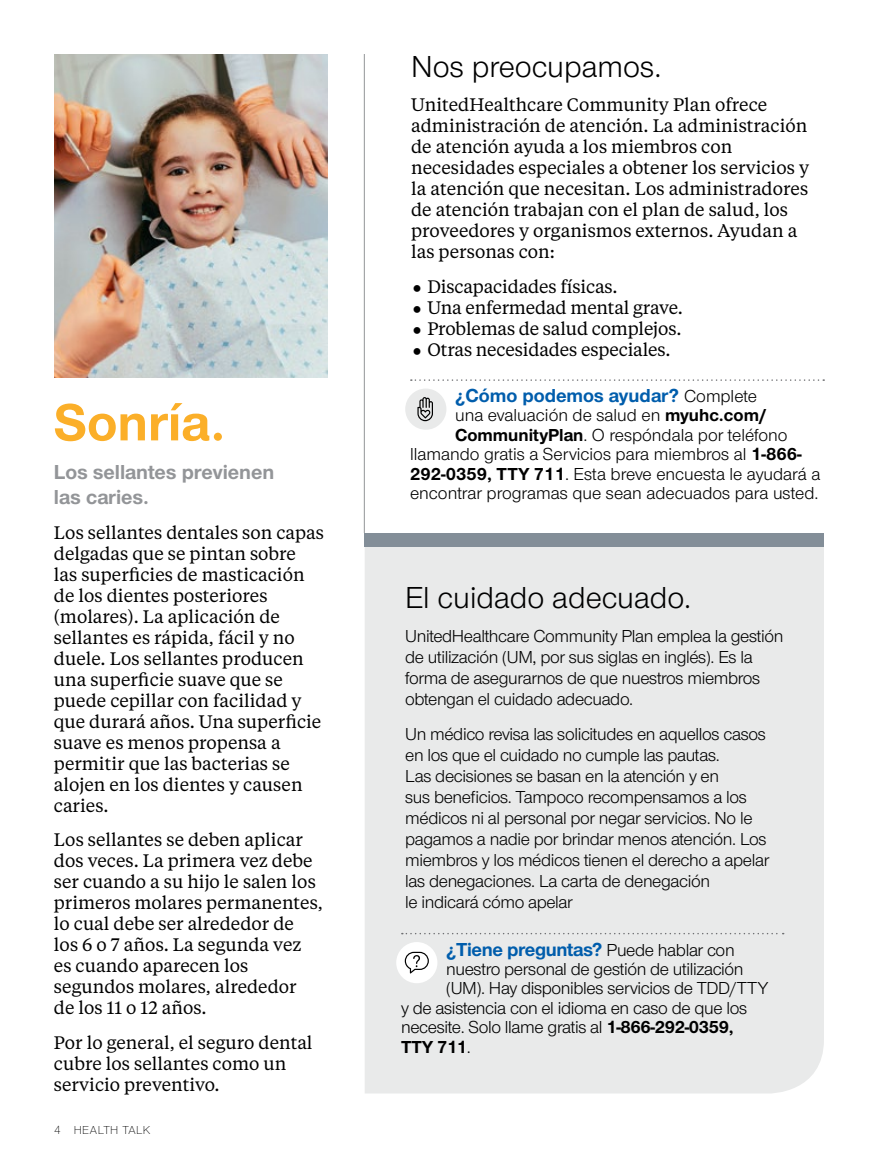
<style>
.page{position:relative;width:878px;height:1161px;background:#fff}
.page>*{position:absolute;margin:0;border:0;box-sizing:border-box;transform-origin:0 0}
.t1{font:700 54px "UHC Sans";color:#fbaf29}
.t2{font:31.5px "UHC Sans";color:#000}
.t3{font:700 21px/25.2px "UHC Sans";color:#939598}
.t4{font:700 19.5px "UHC Sans";letter-spacing:-.02em;color:#005dac}
.t5{font:700 19.5px "UHC Sans";color:#005dac}
.t6{font:18px/21px "UHC Serif Text";color:#000}
.t7{font:18px/21px "UHC Sans";letter-spacing:-.02em;color:#000}
.t8{font:18px "UHC Sans";color:#000}
.t9{font:700 18px "UHC Sans";letter-spacing:-.01em;color:#000}
.t10{font:300 12px "UHC Sans";letter-spacing:.04em;color:#000}
.s1{font-weight:400;font-size:18px;color:#000}
.s2{font-weight:700}
.s3{font-weight:400}
</style>
<div class="page">
<svg style="left:411px;top:379px;width:413px;height:2px"></svg>
<div style="left:405px;top:389px;width:41px;height:41px;background:#e9eaea;border-radius:50%"></div>
<svg style="left:417px;top:397px;width:16px;height:24px"></svg>
<img style="left:54px;top:54px;width:274px;height:324px">
<div style="left:365px;top:547px;width:459px;height:547px;background:#e9eaea"></div>
<div style="left:364px;top:533px;width:460px;height:14px;background:#838e98"></div>
<svg style="left:402px;top:933px;width:381px;height:1px"></svg>
<div style="left:396px;top:942px;width:41px;height:41px;background:#fff;border-radius:50%"></div>
<svg style="left:405px;top:952px;width:24px;height:21px"></svg>
<hr style="left:364px;top:54px;width:1px;height:479px;background:#939598">
<h1 class="t1" style="left:54px;top:386px;width:173px">Sonría.</h1>
<p class="t3" style="left:54px;top:459px;width:222px">Los sellantes previenen las caries.</p>
<p class="t6" style="left:54px;top:521px;width:271px">Los sellantes dentales son capas delgadas que se pintan sobre<br>las superficies de masticación de los dientes posteriores (molares). La aplicación de sellantes es rápida, fácil y no duele. Los sellantes producen una superficie suave que se puede cepillar con facilidad y que durará años. Una superficie suave es menos propensa a permitir que las bacterias se alojen en los dientes y causen caries.</p>
<p class="t6" style="left:54px;top:829px;width:270px">Los sellantes se deben aplicar dos veces. La primera vez debe ser cuando a su hijo le salen los primeros molares permanentes, lo cual debe ser alrededor de<br>los 6 o 7 años. La segunda vez es cuando aparecen los segundos molares, alrededor<br>de los 11 o 12 años.</p>
<p class="t6" style="left:54px;top:1031px;width:260px">Por lo general, el seguro dental cubre los sellantes como un servicio preventivo.</p>
<p class="t10" style="left:54px;top:1122px;width:98px">4 HEALTH TALK</p>
<h2 class="t2" style="left:411px;top:46px;width:252px">Nos preocupamos.</h2>
<p class="t6" style="left:411px;top:93px;width:399px">UnitedHealthcare Community Plan ofrece administración de atención. La administración de atención ayuda a los miembros con necesidades especiales a obtener los servicios y la atención que necesitan. Los administradores de atención trabajan con el plan de salud, los proveedores y organismos externos. Ayudan a las personas con:</p>
<p class="t6" style="left:427px;top:275px;width:257px">Discapacidades físicas.<br>Una enfermedad mental grave.<br>Problemas de salud complejos.<br>Otras necesidades especiales.</p>
<p class="t5" style="left:455px;top:382px;width:303px">¿Cómo podemos ayudar? <span class="s1">Complete</span></p>
<p class="t8" style="left:455px;top:404px;width:313px">una evaluación de salud en <span class="s2">myuhc.com/</span></p>
<p class="t8" style="left:455px;top:423px;width:334px"><span class="s2">CommunityPlan</span>. O respóndala por teléfono</p>
<p class="t8" style="left:410px;top:443px;width:393px">llamando gratis a Servicios para miembros al <span class="s2">1-866-</span></p>
<p class="t8" style="left:410px;top:462px;width:412px"><span class="s2">292-0359, TTY 711</span>. Esta breve encuesta le ayudará a</p>
<p class="t8" style="left:410px;top:482px;width:410px">encontrar programas que sean adecuados para usted.</p>
<h2 class="t2" style="left:405px;top:577px;width:287px">El cuidado adecuado.</h2>
<p class="t7" style="left:405px;top:625px;width:380px">UnitedHealthcare Community Plan emplea la gestión de utilización (UM, por sus siglas en inglés). Es la forma de asegurarnos de que nuestros miembros obtengan el cuidado adecuado.</p>
<p class="t7" style="left:405px;top:722px;width:365px">Un médico revisa las solicitudes en aquellos casos en los que el cuidado no cumple las pautas.<br>Las decisiones se basan en la atención y en<br>sus beneficios. Tampoco recompensamos a los médicos ni al personal por negar servicios. No le pagamos a nadie por brindar menos atención. Los miembros y los médicos tienen el derecho a apelar las denegaciones. La carta de denegación<br>le indicará cómo apelar</p>
<p class="t4" style="left:446px;top:936px;width:290px">¿Tiene preguntas? <span class="s1">Puede hablar con</span></p>
<p class="t7" style="left:446px;top:958px;width:299px">nuestro personal de gestión de utilización</p>
<p class="t7" style="left:446px;top:977px;width:323px">(UM). Hay disponibles servicios de TDD/TTY</p>
<p class="t7" style="left:401px;top:997px;width:347px">y de asistencia con el idioma en caso de que los</p>
<p class="t7" style="left:401px;top:1016px;width:334px">necesite. Solo llame gratis al <span class="s2">1-866-292-0359,</span></p>
<p class="t9" style="left:401px;top:1035px;width:71px">TTY 711<span class="s3">.</span></p>
</div>
